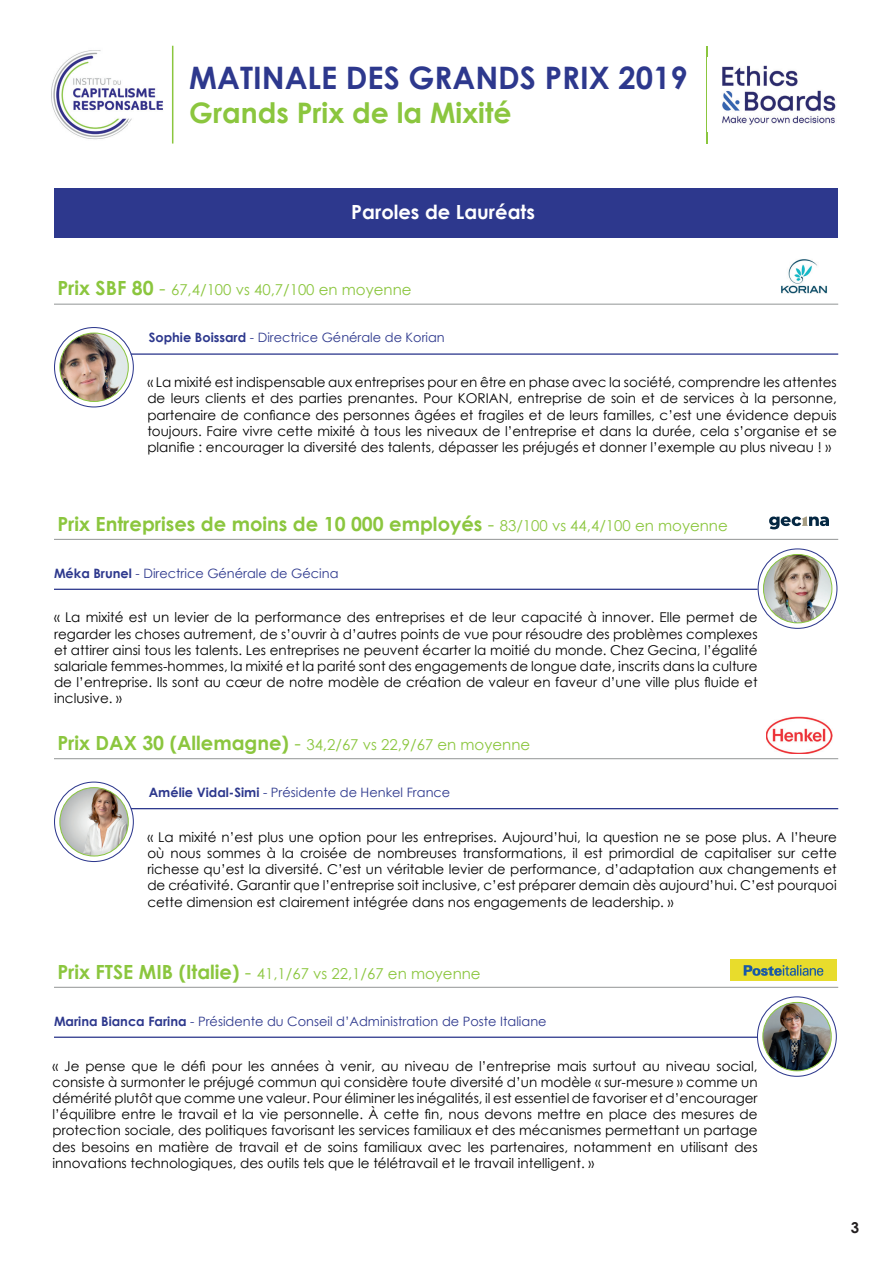
<style>
.page{position:relative;width:893px;height:1263px;background:#fff}
.page>*{position:absolute;margin:0;border:0;box-sizing:border-box;transform-origin:0 0}
.t1{font:700 30.9px "Century Gothic";color:#2d388d}
.t2{font:700 28.2px "Century Gothic";color:#8bc63e}
.t3{font:700 19.5px "Century Gothic";color:#8bc63e}
.t4{font:700 19.5px "Century Gothic";color:#fff}
.t5{font:15px "Century Gothic";color:#8bc63e}
.t6{font:700 15px "Century Gothic";color:#231f20}
.t7{font:13.5px/16.2px "Century Gothic";color:#000001;text-align:justify}
.t8{font:12.9px "Century Gothic";color:#2d388d}
.s1{font-weight:700;font-size:19.5px}
.s2{font-size:19.5px}
.s3{font-weight:700}
.s4{font-weight:400}
.s5{font-weight:400;font-size:15px}
</style>
<div class="page">
<img style="left:51px;top:50px;width:112px;height:90px">
<hr style="left:172px;top:46px;width:1px;height:98px;background:#8bc63e">
<hr style="left:706px;top:46px;width:1px;height:98px;background:#8bc63e">
<img style="left:722px;top:65px;width:114px;height:60px">
<img style="left:770px;top:259px;width:68px;height:45px">
<div style="left:54px;top:189px;width:783px;height:49px;background:#2d388d"></div>
<hr style="left:54px;top:304px;width:784px;height:1px;background:#929595">
<div style="left:54px;top:327px;width:80px;height:80px;border:1px solid #2d388d;border-radius:50%"></div>
<hr style="left:131px;top:353px;width:707px;height:2px;background:#2d388d">
<hr style="left:54px;top:539px;width:784px;height:1px;background:#929595">
<hr style="left:54px;top:589px;width:704px;height:1px;background:#2d388d">
<svg style="left:769px;top:516px;width:60px;height:13px"></svg>
<img style="left:60px;top:333px;width:68px;height:68px;border-radius:34px">
<div style="left:60px;top:333px;width:69px;height:69px;border:1px solid #89c53f;border-radius:50%"></div>
<hr style="left:54px;top:758px;width:784px;height:1px;background:#929595">
<div style="left:54px;top:781px;width:80px;height:81px;border:1px solid #2d388d;border-radius:50%"></div>
<hr style="left:131px;top:808px;width:707px;height:1px;background:#2d388d">
<img style="left:766px;top:717px;width:66px;height:37px">
<hr style="left:54px;top:987px;width:784px;height:1px;background:#929595">
<hr style="left:54px;top:1036px;width:704px;height:2px;background:#2d388d">
<img style="left:730px;top:959px;width:107px;height:22px">
<img style="left:60px;top:788px;width:68px;height:68px;border-radius:34px">
<div style="left:60px;top:787px;width:69px;height:69px;border:1px solid #89c53f;border-radius:50%"></div>
<div style="left:758px;top:548px;width:79px;height:81px;border:1px solid #2d388d;border-radius:50%"></div>
<img style="left:763px;top:554px;width:68px;height:69px">
<div style="left:763px;top:554px;width:69px;height:69px;border:1px solid #89c53f;border-radius:50%"></div>
<div style="left:757px;top:996px;width:80px;height:81px;border:1px solid #2d388d;border-radius:50%"></div>
<img style="left:763px;top:1002px;width:68px;height:69px">
<div style="left:762px;top:1002px;width:70px;height:69px;border:1px solid #89c53f;border-radius:50%"></div>
<h1 class="t1" style="left:189px;top:59px;width:500px">MATINALE DES GRANDS PRIX 2019</h1>
<h2 class="t2" style="left:189px;top:95px;width:324px">Grands Prix de la Mixité</h2>
<h3 class="t4" style="left:351px;top:200px;width:185px">Paroles de Lauréats</h3>
<p class="t5" style="left:57px;top:279px;width:356px"><span class="s1">Prix SBF 80</span> <span class="s2">-</span> 67,4/100 vs 40,7/100 en moyenne</p>
<p class="t8" style="left:149px;top:329px;width:298px"><span class="s3">Sophie Boissard</span> - Directrice Générale de Korian</p>
<p class="t7" style="left:147px;top:374px;width:691px">« La mixité est indispensable aux entreprises pour en être en phase avec la société, comprendre les attentes de leurs clients et des parties prenantes. Pour KORIAN, entreprise de soin et de services à la personne, partenaire de confiance des personnes âgées et fragiles et de leurs familles, c’est une évidence depuis toujours. Faire vivre cette mixité à tous les niveaux de l’entreprise et dans la durée, cela s’organise et se planifie : encourager la diversité des talents, dépasser les préjugés et donner l’exemple au plus niveau ! »</p>
<h3 class="t3" style="left:57px;top:511px;width:672px">Prix Entreprises de moins de 10 000 employés <span class="s4">-</span> <span class="s5">83/100 vs 44,4/100 en moyenne</span></h3>
<p class="t8" style="left:54px;top:564px;width:286px"><span class="s3">Méka Brunel</span> - Directrice Générale de Gécina</p>
<p class="t7" style="left:54px;top:609px;width:705px">« La mixité est un levier de la performance des entreprises et de leur capacité à innover. Elle permet de regarder les choses autrement, de s’ouvrir à d’autres points de vue pour résoudre des problèmes complexes et attirer ainsi tous les talents. Les entreprises ne peuvent écarter la moitié du monde. Chez Gecina, l’égalité salariale femmes-hommes, la mixité et la parité sont des engagements de longue date, inscrits dans la culture de l’entreprise. Ils sont au cœur de notre modèle de création de valeur en faveur d’une ville plus fluide et inclusive. »</p>
<p class="t5" style="left:57px;top:734px;width:474px"><span class="s1">Prix DAX 30 (Allemagne)</span> <span class="s2">-</span> 34,2/67 vs 22,9/67 en moyenne</p>
<p class="t8" style="left:149px;top:783px;width:303px"><span class="s3">Amélie Vidal-Simi</span> - Présidente de Henkel France</p>
<p class="t7" style="left:147px;top:829px;width:691px">« La mixité n’est plus une option pour les entreprises. Aujourd’hui, la question ne se pose plus. A l’heure où nous sommes à la croisée de nombreuses transformations, il est primordial de capitaliser sur cette richesse qu’est la diversité. C’est un véritable levier de performance, d’adaptation aux changements et de créativité. Garantir que l’entreprise soit inclusive, c’est préparer demain dès aujourd’hui. C’est pourquoi cette dimension est clairement intégrée dans nos engagements de leadership. »</p>
<p class="t5" style="left:57px;top:962px;width:425px"><span class="s1">Prix FTSE MIB (Italie)</span> <span class="s2">-</span> 41,1/67 vs 22,1/67 en moyenne</p>
<p class="t8" style="left:54px;top:1012px;width:494px"><span class="s3">Marina Bianca Farina</span> - Présidente du Conseil d’Administration de Poste Italiane</p>
<p class="t7" style="left:52px;top:1057px;width:707px">« Je pense que le défi pour les années à venir, au niveau de l’entreprise mais surtout au niveau social, consiste à surmonter le préjugé commun qui considère toute diversité d’un modèle « sur-mesure » comme un démérité plutôt que comme une valeur. Pour éliminer les inégalités, il est essentiel de favoriser et d’encourager l’équilibre entre le travail et la vie personnelle. À cette fin, nous devons mettre en place des mesures de protection sociale, des politiques favorisant les services familiaux et des mécanismes permettant un partage des besoins en matière de travail et de soins familiaux avec les partenaires, notamment en utilisant des innovations technologiques, des outils tels que le télétravail et le travail intelligent. »</p>
<p class="t6" style="left:851px;top:1218px;width:10px">3</p>
</div>
